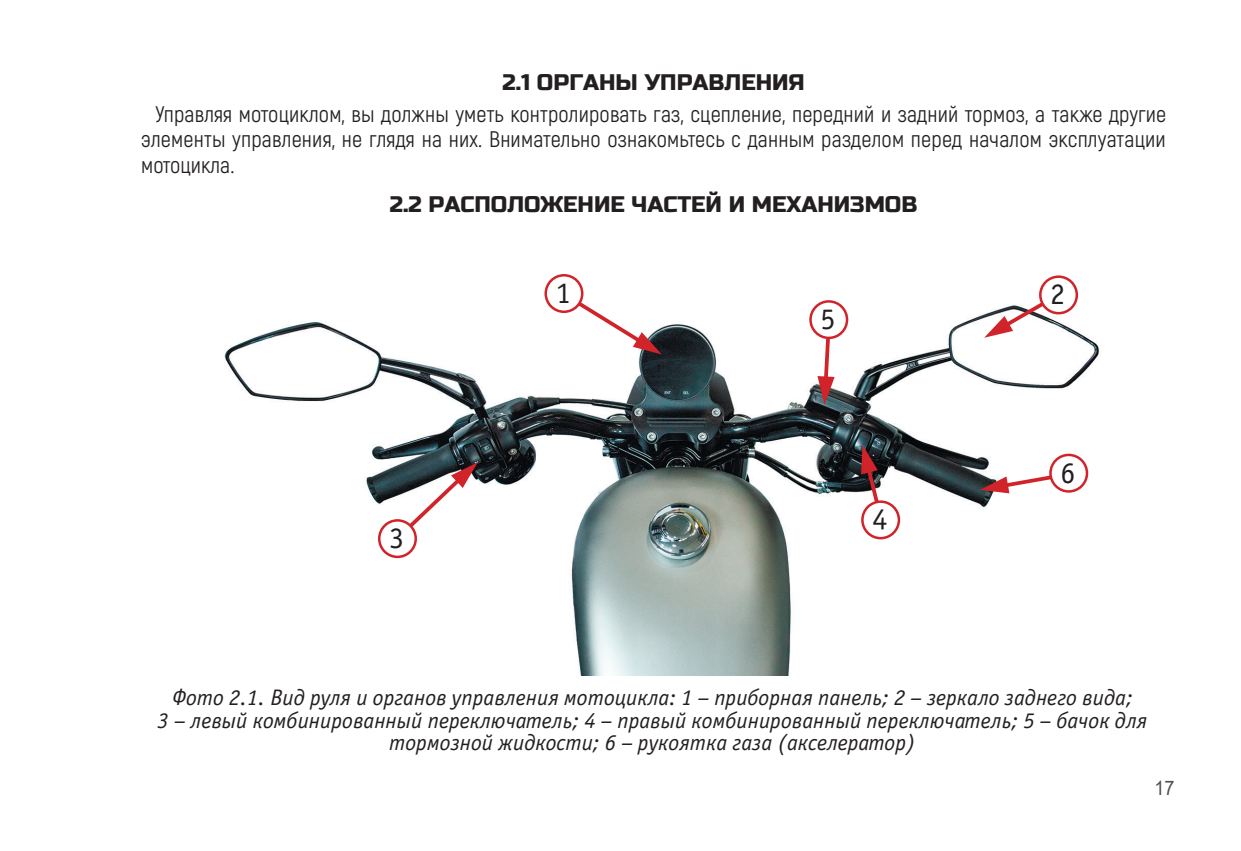
<style>
.page{position:relative;width:1241px;height:851px;background:#fff}
.page>*{position:absolute;margin:0;border:0;box-sizing:border-box;transform-origin:0 0}
.t1{font:30px "Officina Sans Book C";color:#231f20}
.ФОТО{font:italic 22.5px/22.5px "Officina Sans Book C";color:#231f20;text-align:center}
.Основной_текст{font:22.5px/25px "Akrobat";letter-spacing:.005em;color:#231f20;text-align:justify}
.Подзаголовок{font:22.5px "Russo One";color:#231f20}
.t2{font:20px "Arial";color:#505052;scale:.9 1}
</style>
<div class="page">
<img style="left:224px;top:274px;width:875px;height:401px">
<svg style="left:983px;top:296px;width:68px;height:41px"></svg>
<svg style="left:979px;top:473px;width:76px;height:20px"></svg>
<svg style="left:817px;top:335px;width:17px;height:70px"></svg>
<svg style="left:861px;top:444px;width:23px;height:71px"></svg>
<svg style="left:553px;top:285px;width:108px;height:69px"></svg>
<svg style="left:391px;top:462px;width:86px;height:82px"></svg>
<div style="left:1040px;top:276px;width:36px;height:37px;background:#fff;border-radius:50%"></div>
<div style="left:1038px;top:275px;width:39px;height:39px;border:2px solid #d1232a;border-radius:50%"></div>
<div style="left:1050px;top:455px;width:36px;height:36px;background:#fff;border-radius:50%"></div>
<div style="left:1049px;top:453px;width:39px;height:39px;border:2px solid #d1232a;border-radius:50%"></div>
<div style="left:810px;top:301px;width:36px;height:37px;background:#fff;border-radius:50%"></div>
<div style="left:809px;top:300px;width:39px;height:39px;border:2px solid #d1232a;border-radius:50%"></div>
<div style="left:862px;top:501px;width:36px;height:37px;background:#fff;border-radius:50%"></div>
<div style="left:861px;top:500px;width:39px;height:39px;border:2px solid #d1232a;border-radius:50%"></div>
<div style="left:545px;top:275px;width:37px;height:37px;background:#fff;border-radius:50%"></div>
<div style="left:544px;top:274px;width:39px;height:39px;border:2px solid #d1232a;border-radius:50%"></div>
<div style="left:379px;top:520px;width:36px;height:37px;background:#fff;border-radius:50%"></div>
<div style="left:378px;top:519px;width:39px;height:39px;border:2px solid #d1232a;border-radius:50%"></div>
<p class="Подзаголовок" style="left:502px;top:69px;width:304px">2.1 ОРГАНЫ УПРАВЛЕНИЯ</p>
<p class="Основной_текст" style="left:141px;top:102px;width:1026px;text-indent:14px">Управляя мотоциклом, вы должны уметь контролировать газ, сцепление, передний и задний тормоз, а также другие элементы управления, не глядя на них. Внимательно ознакомьтесь с данным разделом перед началом эксплуатации мотоцикла.</p>
<p class="Подзаголовок" style="left:390px;top:191px;width:529px">2.2 РАСПОЛОЖЕНИЕ ЧАСТЕЙ И МЕХАНИЗМОВ</p>
<p class="t1" style="left:389px;top:521px;width:16px">3</p>
<p class="t1" style="left:555px;top:276px;width:16px">1</p>
<p class="t1" style="left:820px;top:302px;width:16px">5</p>
<p class="t1" style="left:872px;top:503px;width:16px">4</p>
<p class="t1" style="left:1050px;top:278px;width:16px">2</p>
<p class="t1" style="left:1060px;top:456px;width:16px">6</p>
<p class="ФОТО" style="left:158px;top:686px;width:991px">Фото 2.1. Вид руля и органов управления мотоцикла: 1 – приборная панель; 2 – зеркало заднего вида;<br>3 – левый комбинированный переключатель; 4 – правый комбинированный переключатель; 5 – бачок для тормозной жидкости; 6 – рукоятка газа (акселератор)</p>
<p class="t2" style="left:1154px;top:773px;width:24px">17</p>
</div>
